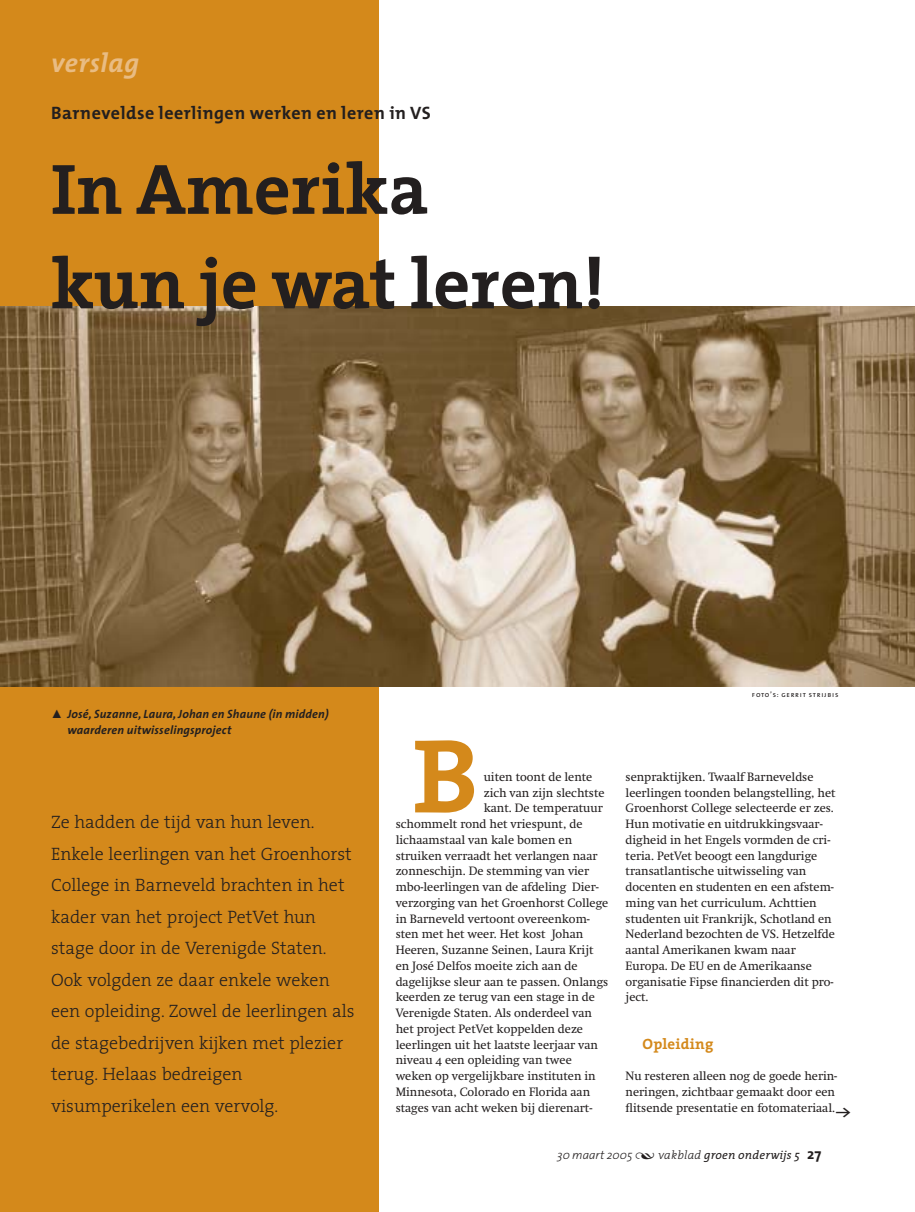
<style>
.page{position:relative;width:915px;height:1212px;background:#fff}
.page>*{position:absolute;margin:0;border:0;box-sizing:border-box;transform-origin:0 0}
.t1{font:700 106.05px "The Serif";color:#d4891b}
.t2{font:700 72px/94.5px "The Serif";color:#231f1f}
.t3{font:italic 700 27px "The Mix";letter-spacing:.025em;color:#e9bc83}
.t4{font:300 18px/31.5px "The Serif";color:#231f1f}
.t5{font:700 18px "The Mix";letter-spacing:.03em;color:#231f1f}
.t6{font:700 15px "The Serif";letter-spacing:.015em;color:#d4891b}
.t7{font:12px/15.8px "Swift Special";color:#231f1f}
.t8{font:italic 700 12px/15.8px "The Sans";letter-spacing:.015em;color:#231f1f}
.t9{font:italic 12px "The Serif";letter-spacing:.015em;color:#231f1f}
.t10{font:12px "The Mix Bold Expert";color:#231f1f;scale:1.24 1}
.t11{font:7.5px "The Sans Caps";letter-spacing:.1em;color:#231f1f}
.s1{font-family:"The Sans Bold Expert";font-weight:400;font-style:normal}
.s2{font-family:"The Sans";font-weight:300}
.s3{font-family:"The Serif Extra Light Expert";font-style:normal}
.s4{font-weight:300}
.s5{font-family:"The Sans";font-weight:700;font-style:normal;font-size:15px}
</style>
<div class="page">
<div style="left:0;top:0;width:378px;height:1212px;background:#d4891b"></div>
<img style="left:0;top:307px;width:914px;height:379px">
<h3 class="t3" style="left:51px;top:52px;width:90px">verslag</h3>
<h3 class="t5" style="left:51px;top:107px;width:381px">Barneveldse leerlingen werken en leren in VS</h3>
<h2 class="t2" style="left:51px;top:150px;width:555px">In Amerika<br>kun je wat leren!</h2>
<p class="t8" style="left:67px;top:707px;width:263px;text-indent:-16px"><span class="s1">˚</span> José, Suzanne, Laura, Johan en Shaune (in midden) waarderen uitwisselingsproject</p>
<p class="t4" style="left:51px;top:808px;width:305px">Ze hadden de tijd van hun leven.<br>Enkele leerlingen van het Groenhorst College in Barneveld brachten in het kader van het project PetVet hun stage door in de Verenigde Staten.<br>Ook volgden ze daar enkele weken een opleiding. Zowel de leerlingen als de stagebedrijven kijken met plezier terug. Helaas bedreigen visumperikelen een vervolg.</p>
<p class="t11" style="left:751px;top:690px;width:88px">foto’s: gerrit strijbis</p>
<h1 class="t1" style="left:412px;top:738px;width:67px">B</h1>
<p class="t7" style="left:483px;top:770px;width:110px">uiten toont de lente</p>
<p class="t7" style="left:483px;top:786px;width:122px">zich van zijn slechtste</p>
<p class="t7" style="left:483px;top:802px;width:120px">kant. De temperatuur</p>
<p class="t7" style="left:395px;top:817px;width:188px">schommelt rond het vriespunt, de</p>
<p class="t7" style="left:395px;top:833px;width:178px">lichaamstaal van kale bomen en</p>
<p class="t7" style="left:395px;top:849px;width:203px">struiken verraadt het verlangen naar</p>
<p class="t7" style="left:395px;top:865px;width:195px">zonneschijn. De stemming van vier</p>
<p class="t7" style="left:395px;top:880px;width:204px">mbo-leerlingen van de afdeling Dier-</p>
<p class="t7" style="left:395px;top:896px;width:214px">verzorging van het Groenhorst College</p>
<p class="t7" style="left:395px;top:912px;width:195px">in Barneveld vertoont overeenkom-</p>
<p class="t7" style="left:395px;top:928px;width:189px">sten met het weer. Het kost Johan</p>
<p class="t7" style="left:395px;top:943px;width:199px">Heeren, Suzanne Seinen, Laura Krijt</p>
<p class="t7" style="left:395px;top:959px;width:183px">en José Delfos moeite zich aan de</p>
<p class="t7" style="left:395px;top:975px;width:214px">dagelijkse sleur aan te passen. Onlangs</p>
<p class="t7" style="left:395px;top:991px;width:201px">keerden ze terug van een stage in de</p>
<p class="t7" style="left:395px;top:1006px;width:198px">Verenigde Staten. Als onderdeel van</p>
<p class="t7" style="left:395px;top:1022px;width:189px">het project PetVet koppelden deze</p>
<p class="t7" style="left:395px;top:1038px;width:204px">leerlingen uit het laatste leerjaar van</p>
<p class="t7" style="left:395px;top:1054px;width:177px">niveau 4 een opleiding van twee</p>
<p class="t7" style="left:395px;top:1069px;width:201px">weken op vergelijkbare instituten in</p>
<p class="t7" style="left:395px;top:1085px;width:196px">Minnesota, Colorado en Florida aan</p>
<p class="t7" style="left:395px;top:1101px;width:198px">stages van acht weken bij dierenart-</p>
<p class="t7" style="left:625px;top:770px;width:211px">senpraktijken. Twaalf Barneveldse leerlingen toonden belangstelling, het Groenhorst College selecteerde er zes.<br>Hun motivatie en uitdrukkingsvaar&shy;digheid in het Engels vormden de cri&shy;teria. PetVet beoogt een langdurige transatlantische uitwisseling van docenten en studenten en een afstem&shy;ming van het curriculum. Achttien studenten uit Frankrijk, Schotland en Nederland bezochten de VS. Hetzelfde aantal Amerikanen kwam naar Europa. De EU en de Amerikaanse organisatie Fipse financierden dit pro&shy;ject.</p>
<p class="t6" style="left:642px;top:1038px;width:72px">Opleiding</p>
<p class="t7" style="left:625px;top:1069px;width:213px">Nu resteren alleen nog de goede herin&shy;neringen, zichtbaar gemaakt door een flitsende presentatie en fotomateriaal.</p>
<p class="t10" style="left:836px;top:1104px;width:14px">Y</p>
<p class="t9" style="left:557px;top:1150px;width:265px"><span class="s2">30 maart 2005</span> <span class="s3">Œ</span> <span class="s4">vakblad</span> groen onderwijs 5 <span class="s5">27</span></p>
</div>
